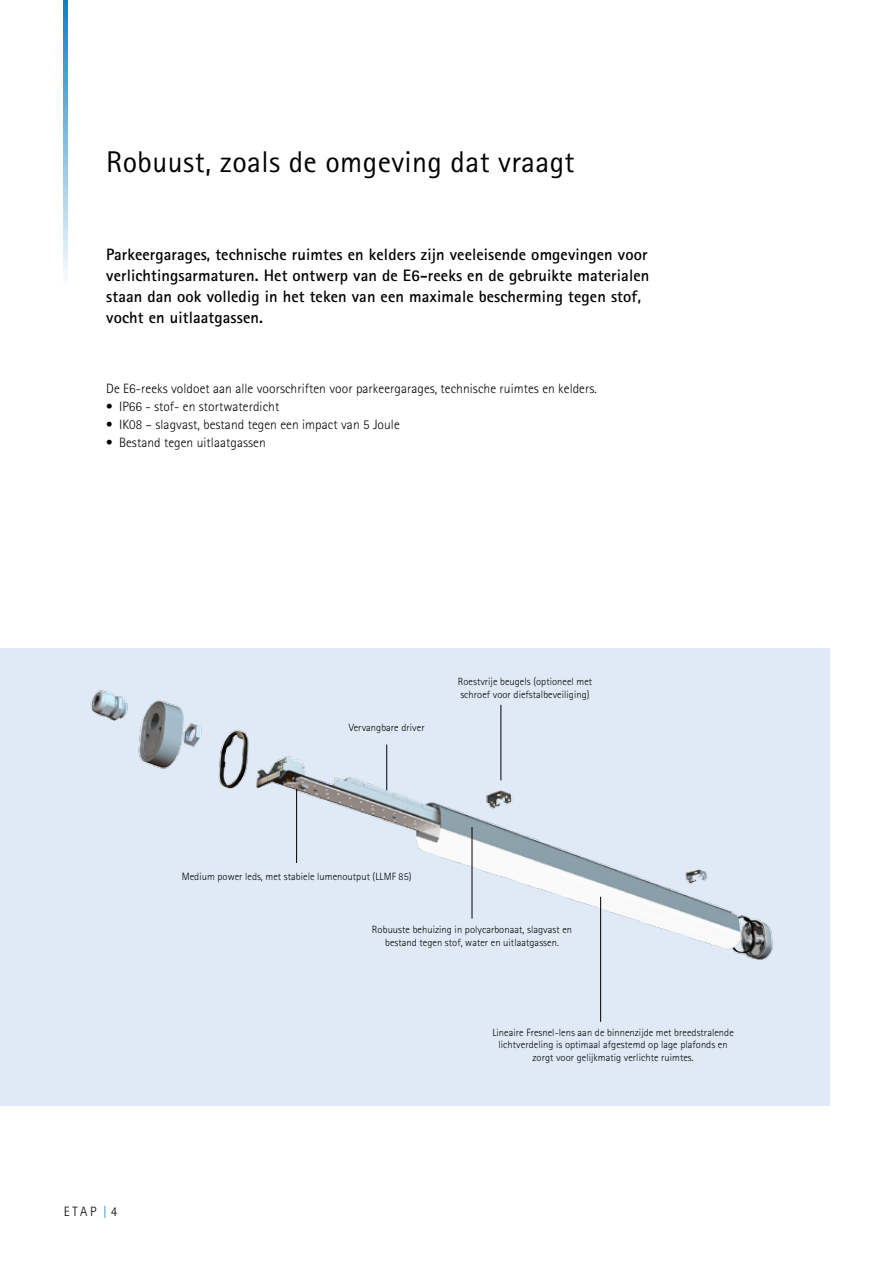
<style>
.page{position:relative;width:893px;height:1263px;background:#fff}
.page>*{position:absolute;margin:0;border:0;box-sizing:border-box;transform-origin:0 0}
.t1{font:30px "Rotis Sans Serif";letter-spacing:.015em;color:#000}
.t2{font:700 16.5px/21px "Rotis Sans Serif";letter-spacing:.005em;color:#000}
.t3{font:300 13.5px "Rotis Sans Serif";letter-spacing:.005em;color:#000}
.t4{font:300 10.5px/12.6px "Rotis Sans Serif";letter-spacing:.005em;color:#000;text-align:center}
.s1{color:#007bc2}
</style>
<div class="page">
<svg style="left:64px;top:0;width:4px;height:275px"></svg>
<div style="left:0;top:648px;width:829px;height:458px;background:#dfeaf6"></div>
<img style="left:91px;top:690px;width:682px;height:284px">
<hr style="left:472px;top:827px;width:1px;height:91px;background:#000">
<hr style="left:296px;top:789px;width:1px;height:74px;background:#000">
<hr style="left:501px;top:705px;width:1px;height:75px;background:#000">
<hr style="left:386px;top:745px;width:1px;height:45px;background:#000">
<hr style="left:600px;top:897px;width:1px;height:125px;background:#000">
<h1 class="t1" style="left:106px;top:144px;width:470px">Robuust, zoals de omgeving dat vraagt</h1>
<p class="t2" style="left:106px;top:243px;width:545px">Parkeergarages, technische ruimtes en kelders zijn veeleisende omgevingen voor verlichtingsarmaturen. Het ontwerp van de E6-reeks en de gebruikte materialen staan dan ook volledig in het teken van een maximale bescherming tegen stof, vocht en uitlaatgassen.</p>
<p class="t3" style="left:106px;top:381px;width:492px">De E6-reeks voldoet aan alle voorschriften voor parkeergarages, technische ruimtes en kelders.</p>
<p class="t3" style="left:106px;top:399px;width:175px">• IP66 - stof- en stortwaterdicht</p>
<p class="t3" style="left:106px;top:417px;width:295px">• IK08 – slagvast, bestand tegen een impact van 5 Joule</p>
<p class="t3" style="left:106px;top:435px;width:161px">• Bestand tegen uitlaatgassen</p>
<p class="t4" style="left:349px;top:721px;width:77px">Vervangbare driver</p>
<p class="t4" style="left:458px;top:675px;width:136px;text-align:left">Roestvrije beugels (optioneel met schroef voor diefstalbeveiliging)</p>
<p class="t4" style="left:182px;top:870px;width:231px">Medium power leds, met stabiele lumenoutput (LLMF 85)</p>
<p class="t4" style="left:372px;top:923px;width:202px">Robuuste behuizing in polycarbonaat, slagvast en bestand tegen stof, water en uitlaatgassen.</p>
<p class="t3" style="left:64px;top:1203px;width:55px">ETAP <span class="s1">|</span> 4</p>
<p class="t4" style="left:492px;top:1026px;width:243px">Lineaire Fresnel-lens aan de binnenzijde met breedstralende lichtverdeling is optimaal afgestemd op lage plafonds en zorgt voor gelijkmatig verlichte ruimtes.</p>
</div>
